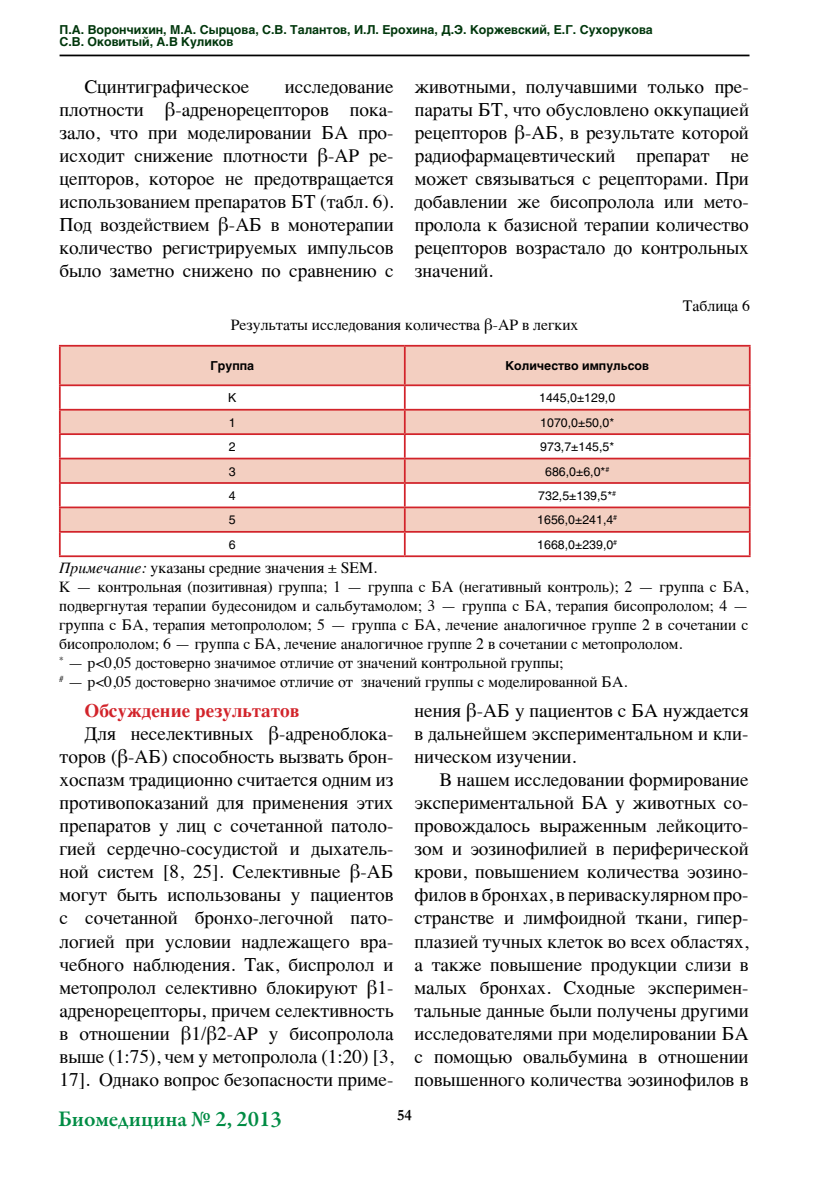
<style>
.page{position:relative;width:819px;height:1191px;background:#fff}
.page>*{position:absolute;margin:0;border:0;box-sizing:border-box;transform-origin:0 0}
.t1{font:600 22.75px "Garamond Premr Pro";color:#008c44}
.t2{font:19.25px/23.1px "Times";color:#000;text-align:justify}
.t3{font:700 19.25px "Times";color:#d2232a}
.t4{font:15.75px/18.9px "Times";color:#000}
.t5{font:700 15.75px "Garamond";color:#000}
.t6{font:700 12.25px/12.2px "Helios";color:#00370c}
.t7{font:12.25px "Helios";color:#000}
.t8{font:700 12.25px "Helios";color:#000}
.s1{font-style:italic}
</style>
<div class="page">
<hr style="left:60px;top:55px;width:689px;height:1px;background:#000">
<svg style="left:61px;top:347px;width:687px;height:184px;fill:#f3cfc1"></svg>
<hr style="left:748px;top:347px;width:2px;height:37px;background:#d2232a">
<hr style="left:748px;top:386px;width:2px;height:23px;background:#d2232a">
<hr style="left:748px;top:410px;width:2px;height:23px;background:#d2232a">
<hr style="left:748px;top:435px;width:2px;height:23px;background:#d2232a">
<hr style="left:748px;top:459px;width:2px;height:23px;background:#d2232a">
<hr style="left:748px;top:484px;width:2px;height:22px;background:#d2232a">
<hr style="left:748px;top:508px;width:2px;height:23px;background:#d2232a">
<hr style="left:748px;top:533px;width:2px;height:22px;background:#d2232a">
<hr style="left:59px;top:347px;width:2px;height:37px;background:#d2232a">
<hr style="left:59px;top:386px;width:2px;height:23px;background:#d2232a">
<hr style="left:59px;top:410px;width:2px;height:23px;background:#d2232a">
<hr style="left:59px;top:435px;width:2px;height:23px;background:#d2232a">
<hr style="left:59px;top:459px;width:2px;height:23px;background:#d2232a">
<hr style="left:59px;top:484px;width:2px;height:22px;background:#d2232a">
<hr style="left:59px;top:508px;width:2px;height:23px;background:#d2232a">
<hr style="left:59px;top:533px;width:2px;height:22px;background:#d2232a">
<hr style="left:404px;top:347px;width:1px;height:37px;background:#d2232a">
<svg style="left:404px;top:386px;width:1px;height:169px"></svg>
<hr style="left:59px;top:345px;width:346px;height:2px;background:#d2232a">
<hr style="left:59px;top:384px;width:346px;height:2px;background:#d2232a">
<hr style="left:59px;top:409px;width:346px;height:1px;background:#d2232a">
<hr style="left:59px;top:433px;width:346px;height:2px;background:#d2232a">
<hr style="left:59px;top:458px;width:346px;height:1px;background:#d2232a">
<hr style="left:59px;top:482px;width:346px;height:2px;background:#d2232a">
<hr style="left:59px;top:506px;width:346px;height:2px;background:#d2232a">
<hr style="left:59px;top:531px;width:346px;height:2px;background:#d2232a">
<hr style="left:59px;top:555px;width:346px;height:2px;background:#d2232a">
<hr style="left:405px;top:345px;width:345px;height:2px;background:#d2232a">
<hr style="left:405px;top:384px;width:345px;height:2px;background:#d2232a">
<hr style="left:405px;top:409px;width:345px;height:1px;background:#d2232a">
<hr style="left:405px;top:433px;width:345px;height:2px;background:#d2232a">
<hr style="left:405px;top:458px;width:345px;height:1px;background:#d2232a">
<hr style="left:405px;top:482px;width:345px;height:2px;background:#d2232a">
<hr style="left:405px;top:506px;width:345px;height:2px;background:#d2232a">
<hr style="left:405px;top:531px;width:345px;height:2px;background:#d2232a">
<hr style="left:405px;top:555px;width:345px;height:2px;background:#d2232a">
<p class="t6" style="left:60px;top:23px;width:594px">П.А. Ворончихин, М.А. Сырцова, С.В. Талантов, И.Л. Ерохина, Д.Э. Коржевский, Е.Г. Сухорукова<br>С.В. Оковитый, А.В Куликов</p>
<p class="t2" style="left:84px;top:73px;width:167px">Сцинтиграфическое</p>
<p class="t2" style="left:60px;top:73px;width:335px;text-indent:225px">исследование плотности β-адренорецепторов пока&shy;зало, что при моделировании БА про&shy;исходит снижение плотности β-АР ре&shy;цепторов, которое не предотвращается использованием препаратов БТ (табл. 6).<br>Под воздействием β-АБ в монотерапии количество регистрируемых импульсов было заметно снижено по сравнению с</p>
<p class="t2" style="left:414px;top:73px;width:335px">животными, получавшими только пре&shy;параты БТ, что обусловлено оккупацией рецепторов β-АБ, в результате которой радиофармацевтический препарат не может связываться с рецепторами. При добавлении же бисопролола или мето&shy;пролола к базисной терапии количество рецепторов возрастало до контрольных значений.</p>
<p class="t4" style="left:683px;top:295px;width:69px">Таблица 6</p>
<p class="t4" style="left:231px;top:314px;width:349px">Результаты исследования количества β-АР в легких</p>
<p class="t8" style="left:210px;top:358px;width:45px">Группа</p>
<p class="t8" style="left:505px;top:358px;width:145px">Количество импульсов</p>
<p class="t7" style="left:228px;top:391px;width:10px">К</p>
<p class="t7" style="left:539px;top:391px;width:78px">1445,0±129,0</p>
<p class="t7" style="left:229px;top:415px;width:8px">1</p>
<p class="t7" style="left:540px;top:415px;width:75px">1070,0±50,0*</p>
<p class="t7" style="left:229px;top:439px;width:8px">2</p>
<p class="t7" style="left:540px;top:439px;width:75px">973,7±145,5*</p>
<p class="t7" style="left:229px;top:464px;width:8px">3</p>
<p class="t7" style="left:545px;top:464px;width:66px">686,0±6,0*<sup>#</sup></p>
<p class="t7" style="left:229px;top:488px;width:8px">4</p>
<p class="t7" style="left:538px;top:488px;width:79px">732,5±139,5*<sup>#</sup></p>
<p class="t7" style="left:229px;top:513px;width:8px">5</p>
<p class="t7" style="left:537px;top:513px;width:82px">1656,0±241,4<sup>#</sup></p>
<p class="t7" style="left:229px;top:537px;width:8px">6</p>
<p class="t7" style="left:537px;top:537px;width:82px">1668,0±239,0<sup>#</sup></p>
<p class="t4" style="left:59px;top:557px;width:690px"><span class="s1">Примечание:</span> указаны средние значения ± SEM.<br>К — контрольная (позитивная) группа; 1 — группа с БА (негативный контроль); 2 — группа с БА, подвергнутая терапии будесонидом и сальбутамолом; 3 — группа с БА, терапия бисопрололом; 4 — группа с БА, терапия метопрололом; 5 — группа с БА, лечение аналогичное группе 2 в сочетании с бисопрололом; 6 — группа с БА, лечение аналогичное группе 2 в сочетании с метопрололом.<br><sup>*</sup> — p&lt;0,05 достоверно значимое отличие от значений контрольной группы;<br><sup>#</sup> — p&lt;0,05 достоверно значимое отличие от значений группы с моделированной БА.</p>
<p class="t3" style="left:84px;top:691px;width:216px">Обсуждение результатов</p>
<p class="t2" style="left:60px;top:720px;width:335px;text-indent:25px">Для неселективных β-адреноблока&shy;торов (β-АБ) способность вызвать брон&shy;хоспазм традиционно считается одним из противопоказаний для применения этих препаратов у лиц с сочетанной патоло&shy;гией сердечно-сосудистой и дыхатель&shy;ной систем [8, 25]. Селективные β-АБ могут быть использованы у пациентов с сочетанной бронхо-легочной пато&shy;логией при условии надлежащего вра&shy;чебного наблюдения. Так, биспролол и метопролол селективно блокируют β1- адренорецепторы, причем селективность в отношении β1/β2-АР у бисопролола выше (1:75), чем у метопролола (1:20) [3, 17]. Однако вопрос безопасности приме-</p>
<p class="t2" style="left:414px;top:697px;width:335px">нения β-АБ у пациентов с БА нуждается в дальнейшем экспериментальном и кли&shy;ническом изучении.</p>
<p class="t2" style="left:414px;top:766px;width:335px;text-indent:25px">В нашем исследовании формирование экспериментальной БА у животных со&shy;провождалось выраженным лейкоцито&shy;зом и эозинофилией в периферической крови, повышением количества эозино&shy;филов в бронхах, в периваскулярном про&shy;странстве и лимфоидной ткани, гипер&shy;плазией тучных клеток во всех областях, а также повышение продукции слизи в малых бронхах. Сходные эксперимен&shy;тальные данные были получены другими исследователями при моделировании БА с помощью овальбумина в отношении повышенного количества эозинофилов в</p>
<p class="t1" style="left:58px;top:1105px;width:225px">Биомедицина № 2, 2013</p>
<p class="t5" style="left:397px;top:1105px;width:16px">54</p>
</div>
